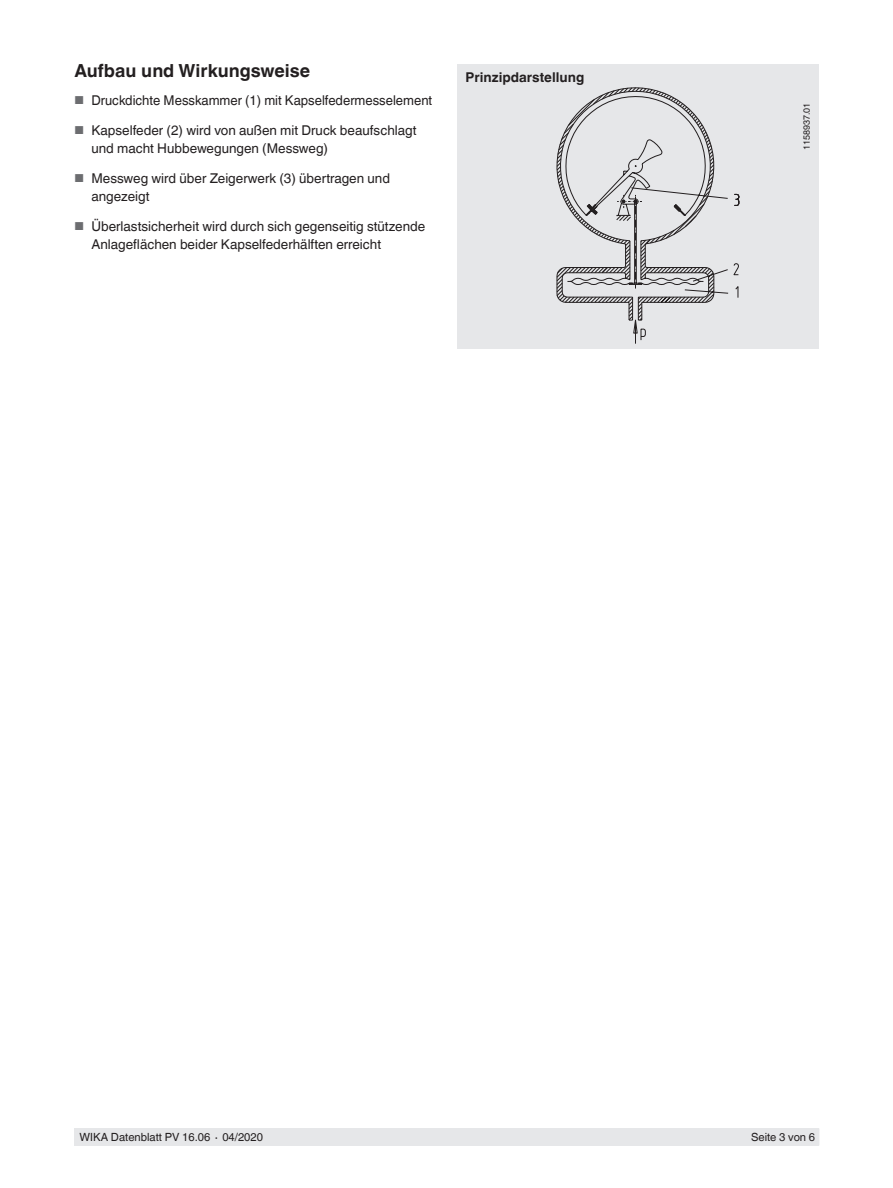
<style>
.page{position:relative;width:893px;height:1188px;background:#fff}
.page>*{position:absolute;margin:0;border:0;box-sizing:border-box;transform-origin:0 0}
.t1{font:700 18px "Helvetica World";color:#231f20}
.t2{font:13.5px/18px "Helvetica World";color:#231f20}
.t3{font:700 13.5px "Helvetica World";color:#231f20}
.t4{font:11.25px "Helvetica World";color:#231f20}
.t5{font:9px "Helvetica World";color:#231f20}
.s1{font-size:11.55px;color:#6c6d70}
</style>
<div class="page">
<div style="left:75px;top:1128px;width:744px;height:17px;background:#e6e7e9"></div>
<div style="left:457px;top:64px;width:362px;height:285px;background:#e6e7e9"></div>
<svg style="left:556px;top:87px;width:183px;height:257px"></svg>
<h1 class="t1" style="left:74px;top:60px;width:237px">Aufbau und Wirkungsweise</h1>
<p class="t2" style="left:74px;top:92px;width:359px"><span class="s1">■</span> Druckdichte Messkammer (1) mit Kapselfedermesselement</p>
<p class="t2" style="left:91px;top:122px;width:326px;text-indent:-17px"><span class="s1">■</span> Kapselfeder (2) wird von außen mit Druck beaufschlagt und macht Hubbewegungen (Messweg)</p>
<p class="t2" style="left:91px;top:170px;width:300px;text-indent:-17px"><span class="s1">■</span> Messweg wird über Zeigerwerk (3) übertragen und angezeigt</p>
<p class="t2" style="left:91px;top:218px;width:335px;text-indent:-17px"><span class="s1">■</span> Überlastsicherheit wird durch sich gegenseitig stützende<br>Anlageflächen beider Kapselfederhälften erreicht</p>
<p class="t3" style="left:466px;top:69px;width:120px">Prinzipdarstellung</p>
<p class="t5" style="left:802px;top:150px;width:49px;rotate:-90deg">1158937.01</p>
<p class="t4" style="left:80px;top:1131px;width:185px">WIKA Datenblatt PV 16.06 ∙ 04/2020</p>
<p class="t4" style="left:751px;top:1131px;width:66px">Seite 3 von 6</p>
</div>
